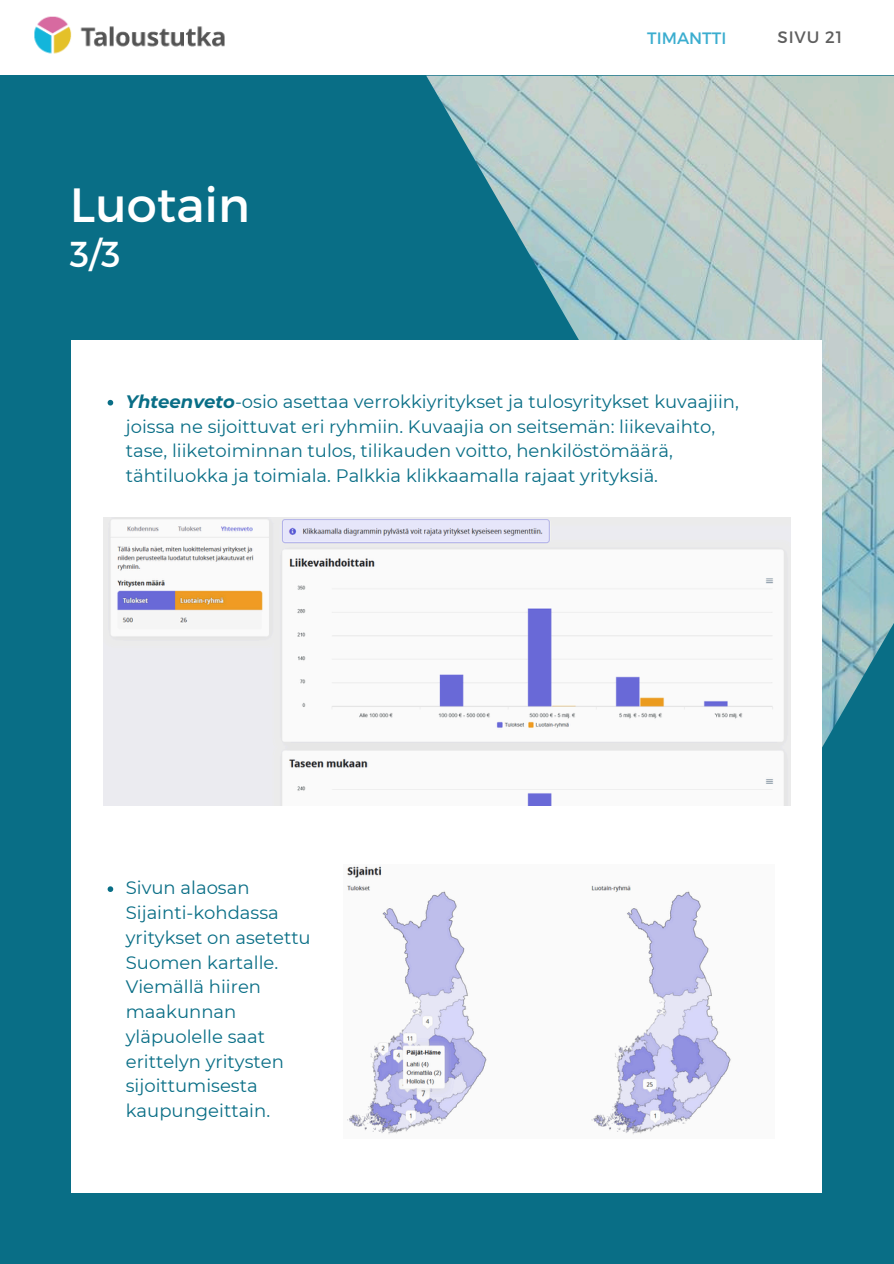
<style>
.page{position:relative;width:894px;height:1264px;background:#fff}
.page>*{position:absolute;margin:0;border:0;box-sizing:border-box;transform-origin:0 0}
.t1{font:48px "Montserrat";color:#fff}
.t2{font:36px "Montserrat";color:#fff}
.t3{font:18px/24.8px "Montserrat";color:#096e86}
.t4{font:16.5px "Montserrat";color:#3badcf}
.t5{font:16.5px "Montserrat";letter-spacing:.05em;color:#5e5e5e}
.s1{font-weight:700;font-style:italic}
</style>
<div class="page">
<div style="left:0;top:0;width:893px;height:1263px;background:#096e86"></div>
<img style="left:426px;top:76px;width:467px;height:678px">
<div style="left:0;top:0;width:893px;height:74px;background:#fff"></div>
<img style="left:34px;top:16px;width:191px;height:38px">
<div style="left:72px;top:340px;width:749px;height:852px;background:#fff"></div>
<img style="left:103px;top:517px;width:686px;height:288px">
<img style="left:347px;top:866px;width:384px;height:269px">
<svg style="left:108px;top:400px;width:5px;height:5px"></svg>
<svg style="left:108px;top:886px;width:5px;height:6px"></svg>
<p class="t4" style="left:647px;top:27px;width:81px">TIMANTTI</p>
<p class="t5" style="left:777px;top:27px;width:66px">SIVU 21</p>
<h1 class="t1" style="left:70px;top:174px;width:182px">Luotain</h1>
<h2 class="t2" style="left:70px;top:231px;width:52px">3/3</h2>
<p class="t3" style="left:126px;top:389px;width:614px"><span class="s1">Yhteenveto</span>-osio asettaa verrokkiyritykset ja tulosyritykset kuvaajiin, joissa ne sijoittuvat eri ryhmiin. Kuvaajia on seitsemän: liikevaihto, tase, liiketoiminnan tulos, tilikauden voitto, henkilöstömäärä, tähtiluokka ja toimiala. Palkkia klikkaamalla rajaat yrityksiä.</p>
<p class="t3" style="left:126px;top:875px;width:186px">Sivun alaosan<br>Sijainti-kohdassa yritykset on asetettu<br>Suomen kartalle.<br>Viemällä hiiren maakunnan yläpuolelle saat erittelyn yritysten sijoittumisesta kaupungeittain.</p>
</div>
